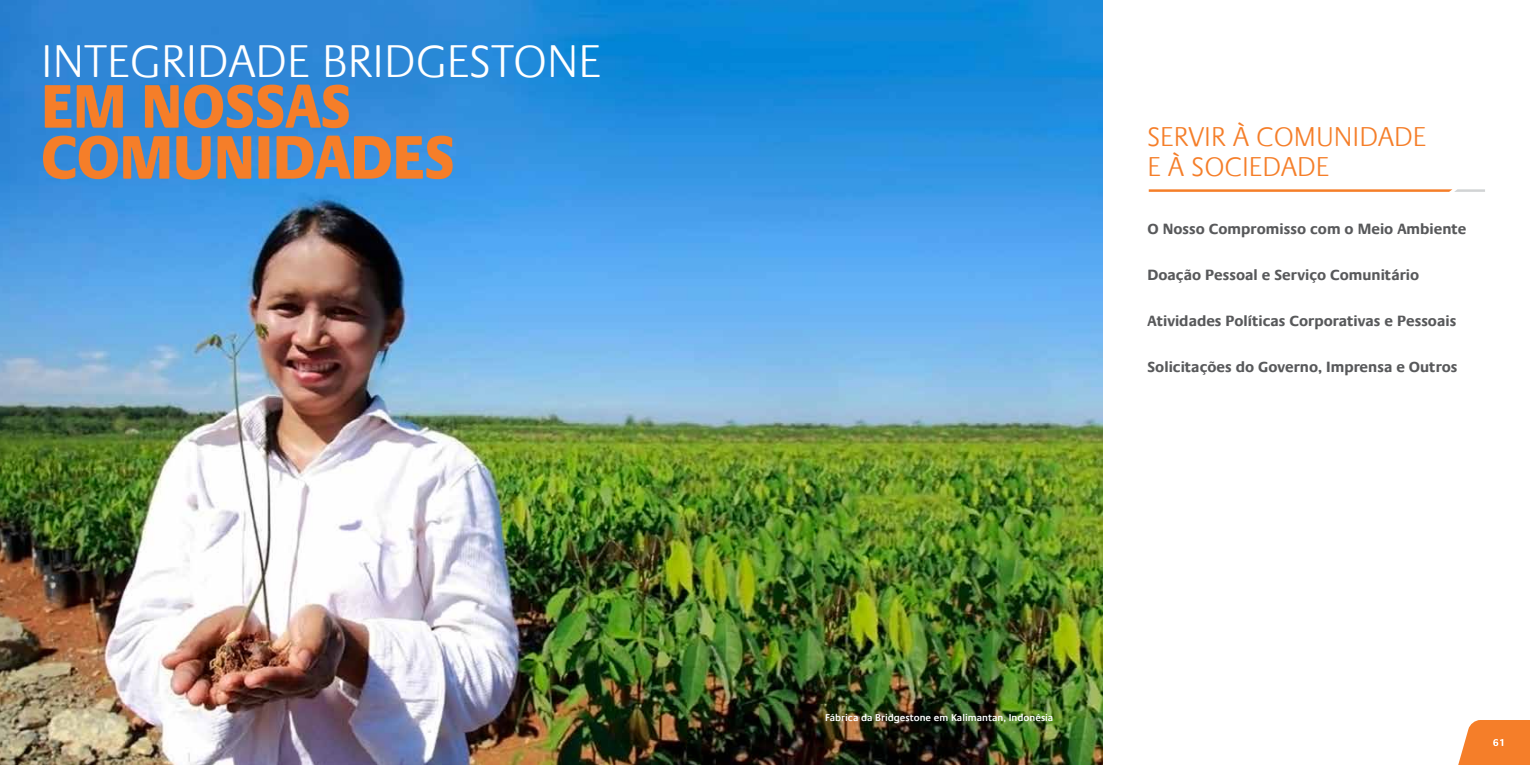
<style>
.page{position:relative;width:1530px;height:765px;background:#fff}
.page>*{position:absolute;margin:0;border:0;box-sizing:border-box;transform-origin:0 0}
.t1{font:800 62.5px/51px "Praxis Com";color:#f57e29;scale:.9 1}
.t2{font:300 46.25px "Praxis Com";color:#fff}
.t3{font:300 27.5px/30px "Praxis Com";color:#f57e29}
.t4{font:700 15px "Praxis Com";color:#58595b}
.t5{font:600 10px "Praxis Com";color:#fff}
</style>
<div class="page">
<img style="left:0;top:0;width:1102px;height:765px">
<svg style="left:1149px;top:189px;width:336px;height:3px"></svg>
<svg style="left:1458px;top:720px;width:72px;height:45px;background:#f68b40"></svg>
<h2 class="t2" style="left:41px;top:34px;width:561px">INTEGRIDADE BRIDGESTONE</h2>
<h1 class="t1" style="left:41px;top:81px;width:461px">EM NOSSAS<br>COMUNIDADES</h1>
<h3 class="t3" style="left:1148px;top:122px;width:280px">SERVIR À COMUNIDADE<br>E À SOCIEDADE</h3>
<p class="t4" style="left:1148px;top:220px;width:321px">O Nosso Compromisso com o Meio Ambiente</p>
<p class="t4" style="left:1148px;top:266px;width:273px">Doação Pessoal e Serviço Comunitário</p>
<p class="t4" style="left:1148px;top:312px;width:310px">Atividades Políticas Corporativas e Pessoais</p>
<p class="t4" style="left:1148px;top:358px;width:312px">Solicitações do Governo, Imprensa e Outros</p>
<p class="t5" style="left:825px;top:712px;width:230px">Fábrica da Bridgestone em Kalimantan, Indonésia</p>
</div>
